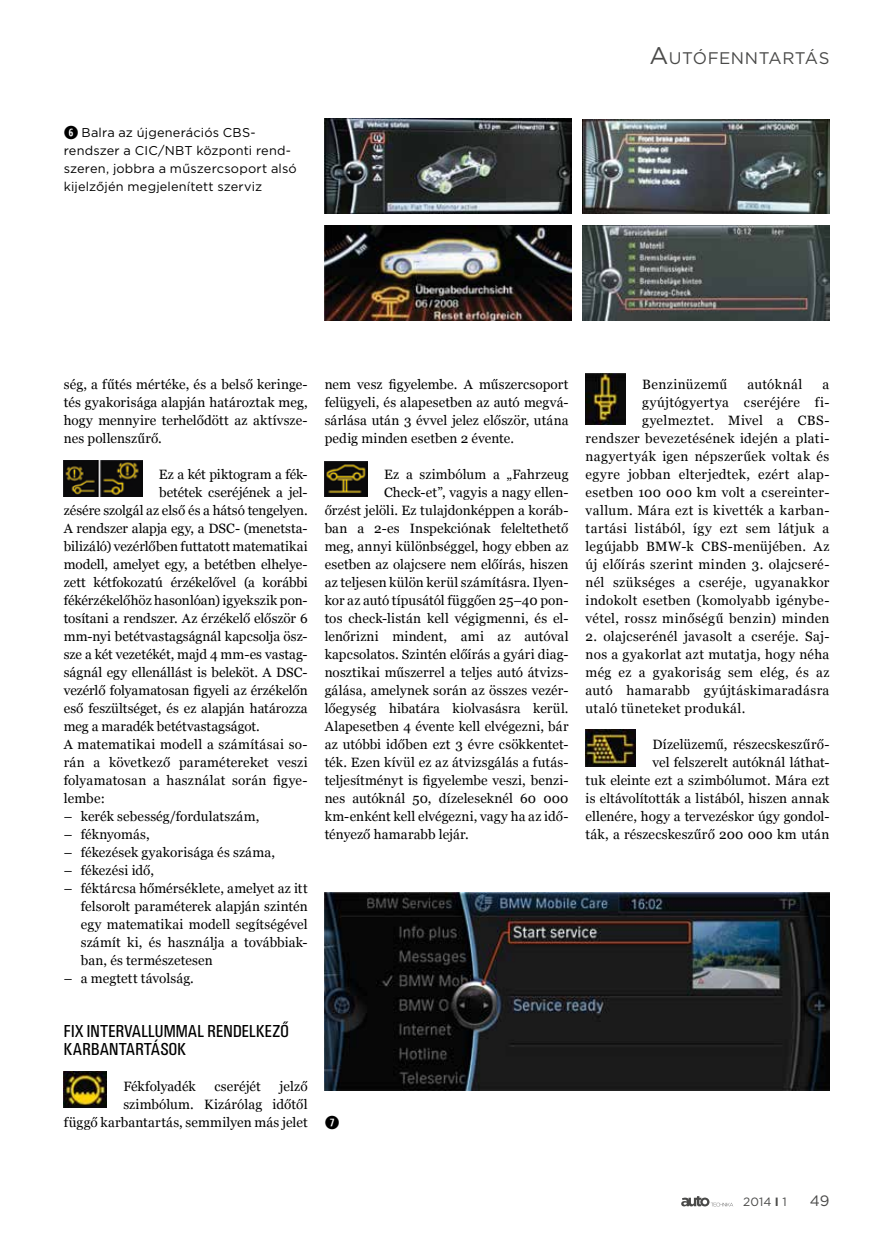
<style>
.page{position:relative;width:872px;height:1246px;background:#fff}
.page>*{position:absolute;margin:0;border:0;box-sizing:border-box;transform-origin:0 0}
.t1{font:18px/18px "U001 Con";letter-spacing:.015em;color:#000}
.t2{font:18px "Combi Numerals Ltd";color:#000}
.t3{font:16.8px "Gotham";letter-spacing:.03em;color:#4a4a49}
.t4{font:15px "Gotham";color:#4a4a49}
.t5{font:13.5px/18px "Georgia";letter-spacing:.01em;color:#000;text-align:justify}
.t6{font:13.5px/18px "Georgia";letter-spacing:.03em;color:#000;text-align:right}
.t7{font:13.5px "Georgia";letter-spacing:-.01em;color:#000}
.t8{font:12.75px/18px "Gotham";letter-spacing:.015em;color:#000}
.t9{font:12px "Gotham";color:#4a4a49}
.s1{font-family:"Combi Numerals Ltd";font-size:18px}
.s2{font-size:24px}
.s3{font-weight:700}
</style>
<div class="page">
<svg style="left:681px;top:1196px;width:52px;height:10px"></svg>
<img style="left:64px;top:461px;width:78px;height:36px">
<img style="left:64px;top:1071px;width:42px;height:37px">
<img style="left:325px;top:462px;width:42px;height:35px">
<img style="left:585px;top:373px;width:40px;height:51px">
<img style="left:585px;top:729px;width:50px;height:38px">
<img style="left:325px;top:119px;width:246px;height:94px">
<img style="left:583px;top:119px;width:246px;height:95px">
<img style="left:325px;top:226px;width:246px;height:94px">
<img style="left:583px;top:226px;width:246px;height:94px">
<img style="left:325px;top:893px;width:504px;height:198px">
<p class="t8" style="left:64px;top:123px;width:234px"><span class="s1">➏</span> Balra az újgenerációs CBS&shy;rendszer a CIC/NBT központi rend&shy;szeren, jobbra a műszercsoport alsó kijelzőjén megjelenített szerviz</p>
<p class="t3" style="left:649px;top:47px;width:181px"><span class="s2">A</span>UTÓFENNTARTÁS</p>
<p class="t5" style="left:64px;top:375px;width:245px">ség, a fűtés mértéke, és a belső keringe&shy;tés gyakorisága alapján határoztak meg, hogy mennyire terhelődött az aktívsze&shy;nes pollenszűrő.</p>
<p class="t5" style="left:159px;top:465px;width:150px">Ez a két piktogram a fék-</p>
<p class="t7" style="left:159px;top:482px;width:150px">betétek cseréjének a jel-</p>
<p class="t5" style="left:64px;top:501px;width:245px">zésére szolgál az első és a hátsó tengelyen.</p>
<p class="t5" style="left:64px;top:519px;width:245px">A rendszer alapja egy, a DSC- (menetsta-</p>
<p class="t5" style="left:64px;top:537px;width:245px">bilizáló) vezérlőben futtatott matematikai</p>
<p class="t5" style="left:64px;top:555px;width:245px">modell, amelyet egy, a betétben elhelye-</p>
<p class="t7" style="left:64px;top:572px;width:245px">zett kétfokozatú érzékelővel (a korábbi</p>
<p class="t5" style="left:64px;top:591px;width:245px">fékérzékelőhöz hasonlóan) igyekszik pon-</p>
<p class="t5" style="left:64px;top:609px;width:245px">tosítani a rendszer. Az érzékelő először 6</p>
<p class="t5" style="left:64px;top:627px;width:245px">mm-nyi betétvastagságnál kapcsolja ös -</p>
<p class="t5" style="left:64px;top:645px;width:245px">sze a két vezetékét, majd 4 mm-es vastag-</p>
<p class="t5" style="left:64px;top:663px;width:245px">ságnál egy ellenállást is beleköt. A DSC-</p>
<p class="t7" style="left:64px;top:680px;width:245px">vezérlő folyamatosan figyeli az érzékelőn</p>
<p class="t5" style="left:64px;top:699px;width:245px">eső feszültséget, és ez alapján határozza</p>
<p class="t5" style="left:64px;top:716px;width:197px">meg a maradék betétvastagságot.</p>
<p class="t5" style="left:64px;top:734px;width:245px">A matematikai modell a számításai so-</p>
<p class="t5" style="left:64px;top:752px;width:245px">rán a következő paramétereket veszi</p>
<p class="t5" style="left:64px;top:770px;width:245px">folyamatosan a használat során figye-</p>
<p class="t5" style="left:64px;top:788px;width:43px">lembe:</p>
<p class="t5" style="left:64px;top:806px;width:197px">– kerék sebesség/fordulatszám,</p>
<p class="t5" style="left:64px;top:824px;width:87px">– féknyomás,</p>
<p class="t5" style="left:64px;top:842px;width:213px">– fékezések gyakorisága és száma,</p>
<p class="t5" style="left:64px;top:860px;width:92px">– fékezési idő,</p>
<p class="t5" style="left:81px;top:878px;width:228px;text-indent:-17px">– féktárcsa hőmérséklete, amelyet az itt felsorolt paraméterek alapján szintén egy matematikai modell segítségével számít ki, és használja a továbbiak&shy;ban, és természetesen</p>
<p class="t5" style="left:64px;top:968px;width:132px">– a megtett távolság.</p>
<p class="t1" style="left:64px;top:1022px;width:226px">FIX INTERVALLUMMAL RENDELKEZŐ<br>KARBANTARTÁSOK</p>
<p class="t5" style="left:123px;top:1077px;width:74px">Fékfolyadék</p>
<p class="t5" style="left:214px;top:1077px;width:48px">cseréjét</p>
<p class="t5" style="left:64px;top:1077px;width:245px;text-align:right">jelző<br>szimbólum. Kizárólag időtől<br>függő karbantartás, semmilyen más jelet</p>
<p class="t5" style="left:325px;top:375px;width:245px">nem vesz figyelembe. A műszercsoport felügyeli, és alapesetben az autó megvá&shy;sárlása után 3 évvel jelez először, utána pedig minden esetben 2 évente.</p>
<p class="t5" style="left:384px;top:465px;width:186px">Ez a szimbólum a „Fahrzeug</p>
<p class="t5" style="left:384px;top:483px;width:186px">Check-et”, vagyis a nagy ellen-</p>
<p class="t5" style="left:325px;top:501px;width:245px">őrzést jelöli. Ez tulajdonképpen a koráb-</p>
<p class="t5" style="left:325px;top:519px;width:245px">ban a 2-es Inspekciónak feleltethető</p>
<p class="t5" style="left:325px;top:537px;width:245px">meg, annyi különbséggel, hogy ebben az</p>
<p class="t5" style="left:325px;top:555px;width:245px">esetben az olajcsere nem előírás, hiszen</p>
<p class="t5" style="left:325px;top:573px;width:245px">az teljesen külön kerül számításra. Ilyen-</p>
<p class="t5" style="left:325px;top:591px;width:245px">kor az autó típusától függően 25–40 pon-</p>
<p class="t5" style="left:325px;top:609px;width:245px">tos check-listán kell végigmenni, és el-</p>
<p class="t5" style="left:325px;top:627px;width:245px">lenőrizni mindent, ami az autóval</p>
<p class="t5" style="left:325px;top:645px;width:245px">kapcsolatos. Szintén előírás a gyári diag-</p>
<p class="t5" style="left:325px;top:663px;width:245px">nosztikai műszerrel a teljes autó átvizs-</p>
<p class="t5" style="left:325px;top:681px;width:245px">gálása, amelynek során az összes vezér-</p>
<p class="t5" style="left:325px;top:699px;width:245px">lőegység hibatára kiolvasásra kerül.</p>
<p class="t5" style="left:325px;top:716px;width:245px">Alapesetben 4 évente kell elvégezni, bár</p>
<p class="t5" style="left:325px;top:734px;width:245px">az utóbbi időben ezt 3 évre csökkentet-</p>
<p class="t5" style="left:325px;top:752px;width:245px">ték. Ezen kívül ez az átvizsgálás a futás-</p>
<p class="t5" style="left:325px;top:770px;width:245px">teljesítményt is figyelembe veszi, benzi-</p>
<p class="t5" style="left:325px;top:788px;width:245px">nes autóknál 50, dízeleseknél 60 000</p>
<p class="t5" style="left:325px;top:806px;width:245px">km-enként kell elvégezni, vagy ha az idő-</p>
<p class="t5" style="left:325px;top:824px;width:146px">tényező hamarabb lejár.</p>
<p class="t2" style="left:325px;top:1112px;width:16px">➐</p>
<p class="t6" style="left:642px;top:375px;width:86px">Benzinüzemű</p>
<p class="t5" style="left:747px;top:375px;width:56px">autóknál</p>
<p class="t6" style="left:585px;top:375px;width:245px">a<br>gyújtógyertya cseréjére fi&shy;gyelmeztet. Mivel a CBS&shy;rendszer bevezetésének idején a plati&shy;nagyertyák igen népszerűek voltak és egyre jobban elterjedtek, ezért alap&shy;esetben 100 000 km volt a csereinter&shy;vallum. Mára ezt is kivették a karban&shy;tartási listából, így ezt sem látjuk a legújabb BMW-k CBS-menüjében. Az új előírás szerint minden 3. olajcseré&shy;nél szükséges a cseréje, ugyanakkor indokolt esetben (komolyabb igénybe&shy;vétel, rossz minőségű benzin) minden</p>
<p class="t5" style="left:585px;top:626px;width:245px">2. olajcserénél javasolt a cseréje. Saj&shy;nos a gyakorlat azt mutatja, hogy néha még ez a gyakoriság sem elég, és az autó hamarabb gyújtáskimaradásra utaló tüneteket produkál.</p>
<p class="t5" style="left:585px;top:735px;width:245px;text-align:right">Dízelüzemű, részecskeszűrő-<br>vel felszerelt autóknál láthat-<br>tuk eleinte ezt a szimbólumot. Mára ezt is eltávolították a listából, hiszen annak ellenére, hogy a tervezéskor úgy gondol&shy;ták, a részecskeszűrő 200 000 km után</p>
<p class="t9" style="left:743px;top:1194px;width:45px">2014 <span class="s3">I</span> 1</p>
<p class="t4" style="left:810px;top:1191px;width:21px">49</p>
</div>
